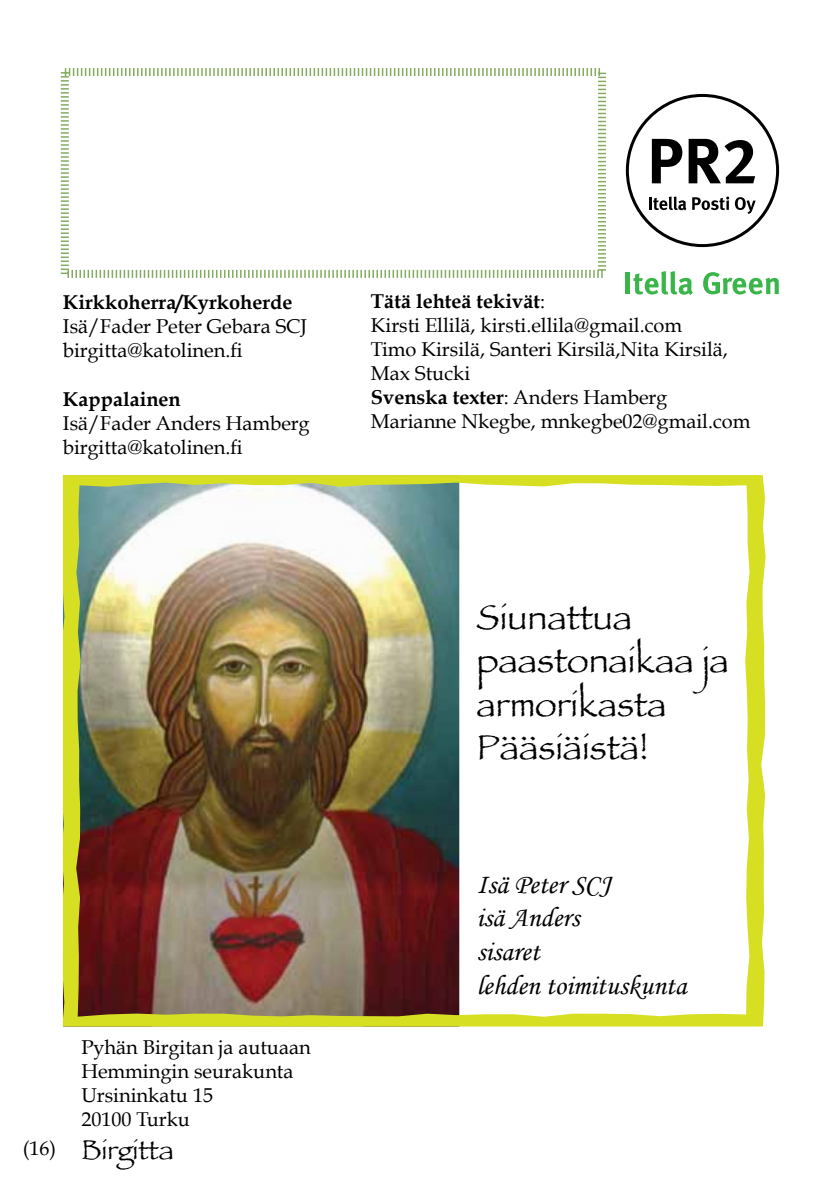
<style>
.page{position:relative;width:840px;height:1191px;background:#fff}
.page>*{position:absolute;margin:0;border:0;box-sizing:border-box;transform-origin:0 0}
.t1{font:36px/43.2px "Papyrus";color:#000}
.t2{font:28px/33.6px "Monotype Corsiva";color:#000}
.t3{font:28px "Papyrus";color:#000}
.t4{font:20px/24px "Book Antiqua";color:#000}
.t5{font:700 20px "Book Antiqua";color:#000}
.s1{font-weight:700}
</style>
<div class="page">
<svg style="left:60px;top:68px;width:546px;height:210px"></svg>
<hr style="left:625px;top:272px;width:4px;height:22px;background:#39b54a">
<svg style="left:633px;top:271px;width:59px;height:24px"></svg>
<svg style="left:703px;top:272px;width:75px;height:22px"></svg>
<svg style="left:625px;top:94px;width:153px;height:153px"></svg>
<img style="left:63px;top:475px;width:702px;height:551px">
<p class="t5" style="left:63px;top:291px;width:231px">Kirkkoherra/Kyrkoherde</p>
<p class="t4" style="left:63px;top:315px;width:245px">Isä/Fader Peter Gebara SCJ birgitta@katolinen.fi</p>
<p class="t5" style="left:63px;top:387px;width:119px">Kappalainen</p>
<p class="t4" style="left:63px;top:411px;width:248px">Isä/Fader Anders Hamberg birgitta@katolinen.fi</p>
<p class="t4" style="left:23px;top:1135px;width:35px">(16)</p>
<p class="t4" style="left:81px;top:1035px;width:231px">Pyhän Birgitan ja autuaan<br>Hemmingin seurakunta<br>Ursininkatu 15<br>20100 Turku</p>
<h2 class="t3" style="left:81px;top:1132px;width:94px">Birgitta</h2>
<p class="t4" style="left:371px;top:289px;width:381px"><span class="s1">Tätä lehteä tekivät</span>:<br>Kirsti Ellilä, kirsti.ellila@gmail.com<br>Timo Kirsilä, Santeri Kirsilä,Nita Kirsilä,<br>Max Stucki<br><span class="s1">Svenska texter</span>: Anders Hamberg<br>Marianne Nkegbe, mnkegbe02@gmail.com</p>
<h1 class="t1" style="left:476px;top:595px;width:254px">Siunattua paastonaikaa ja armorikasta<br>Pääsiäistä!</h1>
<h2 class="t2" style="left:476px;top:867px;width:211px">Isä Peter SCJ<br>isä Anders<br>sisaret<br>lehden toimituskunta</h2>
</div>
